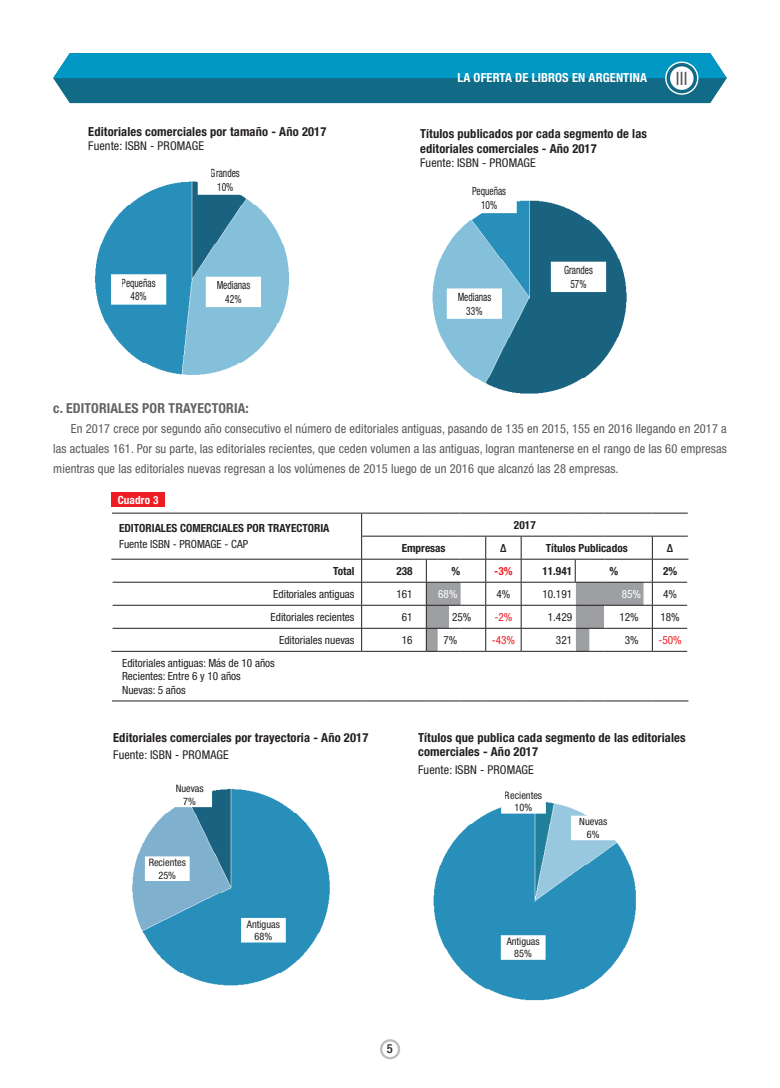
<style>
.page{position:relative;width:780px;height:1088px;background:#fff}
.page>*{position:absolute;margin:0;border:0;box-sizing:border-box;transform-origin:0 0}
.t1{font:condensed 18.38px "Helvetica Neue LT Std";color:#57585a}
.t2{font:700 condensed 13.75px "Helvetica Neue LT Std";letter-spacing:.01em;color:#636366}
.t3{font:condensed 12.5px/20px "Helvetica Neue LT Std";letter-spacing:.01em;color:#57585a;text-align:justify}
.t4{font:700 condensed 12.5px/14px "Helvetica Neue LT Std";letter-spacing:.01em;color:#231f20}
.t5{font:700 condensed 12.5px "Helvetica Neue LT Std";letter-spacing:.01em;color:#fff}
.t6{font:500 condensed 12.5px "Helvetica Neue LT Std";color:#231f20}
.t7{font:condensed 12.12px "Helvetica Neue LT Std";letter-spacing:.01em;color:#231f20}
.t8{font:condensed 11.38px/13.6px "Helvetica Neue LT Std";color:#231f20;text-align:center;scale:.83 1}
.t9{font:condensed 11.25px/13.5px "Helvetica Neue LT Std";color:#231f20}
.t10{font:700 condensed 11.25px "Helvetica Neue LT Std";color:#231f20}
.t11{font:condensed 11.25px "Helvetica Neue LT Std";color:#ee1d23}
.t12{font:700 condensed 11.25px "Helvetica Neue LT Std";letter-spacing:.01em;color:#fff}
.t13{font:condensed 11.25px "Helvetica Neue LT Std";color:#fff}
.t14{font:700 condensed 11.25px "Helvetica Neue LT Std";color:#ee1d23}
.t15{font:condensed 10.38px/12.4px "Helvetica Neue LT Std";color:#231f20;text-align:center}
</style>
<div class="page">
<svg style="left:380px;top:1039px;width:21px;height:21px"></svg>
<img style="left:95px;top:181px;width:194px;height:194px">
<svg style="left:196px;top:181px;width:58px;height:15px"></svg>
<svg style="left:204px;top:275px;width:58px;height:34px"></svg>
<svg style="left:109px;top:273px;width:59px;height:33px"></svg>
<img style="left:432px;top:200px;width:195px;height:194px">
<svg style="left:460px;top:200px;width:58px;height:15px"></svg>
<svg style="left:549px;top:260px;width:58px;height:33px"></svg>
<svg style="left:445px;top:287px;width:58px;height:33px"></svg>
<img style="left:132px;top:788px;width:198px;height:198px">
<svg style="left:144px;top:855px;width:47px;height:27px"></svg>
<svg style="left:166px;top:788px;width:47px;height:20px"></svg>
<svg style="left:240px;top:917px;width:47px;height:27px"></svg>
<img style="left:433px;top:802px;width:203px;height:199px">
<svg style="left:500px;top:802px;width:47px;height:13px"></svg>
<svg style="left:569px;top:814px;width:48px;height:27px"></svg>
<svg style="left:499px;top:934px;width:47px;height:27px"></svg>
<svg style="left:112px;top:514px;width:575px;height:187px"></svg>
<hr style="left:111px;top:559px;width:2px;height:23px;background:#fff">
<hr style="left:111px;top:582px;width:2px;height:23px;background:#fff">
<hr style="left:111px;top:605px;width:2px;height:23px;background:#fff">
<hr style="left:111px;top:628px;width:2px;height:23px;background:#fff">
<hr style="left:112px;top:513px;width:249px;height:1px;background:#231f20">
<hr style="left:111px;top:559px;width:250px;height:1px;background:#231f20">
<hr style="left:361px;top:513px;width:65px;height:1px;background:#231f20">
<svg style="left:426px;top:513px;width:59px;height:1px"></svg>
<hr style="left:485px;top:513px;width:36px;height:1px;background:#231f20">
<hr style="left:521px;top:513px;width:54px;height:1px;background:#231f20">
<svg style="left:575px;top:513px;width:29px;height:1px"></svg>
<hr style="left:604px;top:513px;width:40px;height:1px;background:#231f20">
<hr style="left:652px;top:513px;width:35px;height:1px;background:#231f20">
<hr style="left:361px;top:536px;width:65px;height:1px;background:#231f20">
<hr style="left:652px;top:536px;width:35px;height:1px;background:#231f20">
<hr style="left:361px;top:559px;width:65px;height:1px;background:#231f20">
<hr style="left:652px;top:559px;width:36px;height:1px;background:#231f20">
<hr style="left:113px;top:582px;width:248px;height:1px;background:#231f20">
<hr style="left:361px;top:582px;width:65px;height:1px;background:#231f20">
<hr style="left:652px;top:582px;width:35px;height:1px;background:#231f20">
<hr style="left:113px;top:605px;width:248px;height:1px;background:#231f20">
<hr style="left:361px;top:605px;width:65px;height:1px;background:#231f20">
<hr style="left:652px;top:605px;width:35px;height:1px;background:#231f20">
<hr style="left:113px;top:628px;width:248px;height:1px;background:#231f20">
<hr style="left:361px;top:628px;width:65px;height:1px;background:#231f20">
<hr style="left:652px;top:628px;width:35px;height:1px;background:#231f20">
<hr style="left:111px;top:651px;width:250px;height:1px;background:#231f20">
<hr style="left:361px;top:651px;width:65px;height:1px;background:#231f20">
<hr style="left:652px;top:651px;width:35px;height:1px;background:#231f20">
<svg style="left:361px;top:513px;width:1px;height:138px"></svg>
<svg style="left:426px;top:536px;width:227px;height:116px"></svg>
<hr style="left:112px;top:701px;width:249px;height:1px;background:#231f20">
<hr style="left:361px;top:701px;width:65px;height:1px;background:#231f20">
<svg style="left:426px;top:701px;width:59px;height:1px"></svg>
<hr style="left:485px;top:701px;width:36px;height:1px;background:#231f20">
<hr style="left:521px;top:701px;width:54px;height:1px;background:#231f20">
<svg style="left:575px;top:701px;width:29px;height:1px"></svg>
<hr style="left:604px;top:701px;width:40px;height:1px;background:#231f20">
<hr style="left:652px;top:701px;width:36px;height:1px;background:#231f20">
<svg style="left:53px;top:53px;width:673px;height:50px;background:#1385a8"></svg>
<div style="left:111px;top:493px;width:54px;height:14px;background:#ee1d23"></div>
<p class="t4" style="left:88px;top:125px;width:240px">Editoriales comerciales por tamaño - Año 2017</p>
<p class="t7" style="left:88px;top:139px;width:117px">Fuente: ISBN - PROMAGE</p>
<p class="t8" style="left:122px;top:276px;width:42px">Pequeñas<br>48%</p>
<p class="t8" style="left:211px;top:166px;width:36px">Grandes<br>10%</p>
<p class="t8" style="left:216px;top:278px;width:42px">Medianas<br>42%</p>
<p class="t5" style="left:457px;top:70px;width:191px">LA OFERTA DE LIBROS EN ARGENTINA</p>
<h1 class="t1" style="left:676px;top:68px;width:13px">III</h1>
<p class="t4" style="left:420px;top:127px;width:228px">Títulos publicados por cada segmento de las editoriales comerciales - Año 2017</p>
<p class="t7" style="left:420px;top:155px;width:117px">Fuente: ISBN - PROMAGE</p>
<p class="t8" style="left:472px;top:184px;width:42px">Pequeñas<br>10%</p>
<p class="t8" style="left:457px;top:290px;width:42px">Medianas<br>33%</p>
<p class="t8" style="left:564px;top:263px;width:36px">Grandes<br>57%</p>
<p class="t2" style="left:53px;top:399px;width:197px">c. EDITORIALES POR TRAYECTORIA:</p>
<p class="t3" style="left:53px;top:418px;width:675px;text-indent:18px">En 2017 crece por segundo año consecutivo el número de editoriales antiguas, pasando de 135 en 2015, 155 en 2016 llegando en 2017 a las actuales 161. Por su parte, las editoriales recientes, que ceden volumen a las antiguas, logran mantenerse en el rango de las 60 empresas mientras que las editoriales nuevas regresan a los volúmenes de 2015 luego de un 2016 que alcanzó las 28 empresas.</p>
<p class="t12" style="left:118px;top:493px;width:42px">Cuadro 3</p>
<p class="t10" style="left:119px;top:521px;width:212px">EDITORIALES COMERCIALES POR TRAYECTORIA</p>
<p class="t9" style="left:119px;top:537px;width:130px">Fuente ISBN - PROMAGE - CAP</p>
<p class="t10" style="left:514px;top:518px;width:23px">2017</p>
<p class="t10" style="left:401px;top:541px;width:45px">Empresas</p>
<p class="t10" style="left:500px;top:541px;width:8px">∆</p>
<p class="t10" style="left:545px;top:541px;width:83px">Títulos Publicados</p>
<p class="t10" style="left:666px;top:541px;width:8px">∆</p>
<p class="t10" style="left:333px;top:564px;width:23px">Total</p>
<p class="t10" style="left:396px;top:564px;width:18px">238</p>
<p class="t10" style="left:451px;top:564px;width:10px">%</p>
<p class="t14" style="left:494px;top:564px;width:20px">-3%</p>
<p class="t10" style="left:542px;top:564px;width:31px">11.941</p>
<p class="t10" style="left:609px;top:564px;width:10px">%</p>
<p class="t10" style="left:663px;top:564px;width:16px">2%</p>
<p class="t9" style="left:273px;top:587px;width:83px">Editoriales antiguas</p>
<p class="t9" style="left:396px;top:587px;width:18px">161</p>
<p class="t13" style="left:438px;top:587px;width:21px">68%</p>
<p class="t9" style="left:496px;top:587px;width:15px">4%</p>
<p class="t9" style="left:542px;top:587px;width:31px">10.191</p>
<p class="t13" style="left:621px;top:587px;width:21px">85%</p>
<p class="t9" style="left:663px;top:587px;width:15px">4%</p>
<p class="t9" style="left:270px;top:610px;width:85px">Editoriales recientes</p>
<p class="t9" style="left:402px;top:610px;width:12px">61</p>
<p class="t9" style="left:452px;top:610px;width:21px">25%</p>
<p class="t11" style="left:494px;top:610px;width:19px">-2%</p>
<p class="t9" style="left:548px;top:610px;width:26px">1.429</p>
<p class="t9" style="left:619px;top:610px;width:21px">12%</p>
<p class="t9" style="left:660px;top:610px;width:21px">18%</p>
<p class="t9" style="left:279px;top:633px;width:77px">Editoriales nuevas</p>
<p class="t9" style="left:402px;top:633px;width:12px">16</p>
<p class="t9" style="left:443px;top:633px;width:15px">7%</p>
<p class="t11" style="left:492px;top:633px;width:25px">-43%</p>
<p class="t9" style="left:556px;top:633px;width:18px">321</p>
<p class="t9" style="left:624px;top:633px;width:15px">3%</p>
<p class="t11" style="left:658px;top:633px;width:25px">-50%</p>
<p class="t9" style="left:122px;top:656px;width:154px">Editoriales antiguas: Más de 10 años<br>Recientes: Entre 6 y 10 años<br>Nuevas: 5 años</p>
<p class="t4" style="left:113px;top:730px;width:257px">Editoriales comerciales por trayectoria - Año 2017</p>
<p class="t7" style="left:113px;top:748px;width:117px">Fuente: ISBN - PROMAGE</p>
<p class="t15" style="left:176px;top:782px;width:30px">Nuevas<br>7%</p>
<p class="t15" style="left:149px;top:856px;width:39px">Recientes<br>25%</p>
<p class="t15" style="left:247px;top:918px;width:35px">Antiguas<br>68%</p>
<p class="t4" style="left:418px;top:730px;width:269px;line-height:14.6px">Títulos que publica cada segmento de las editoriales comerciales - Año 2017</p>
<p class="t7" style="left:418px;top:762px;width:117px">Fuente: ISBN - PROMAGE</p>
<p class="t15" style="left:505px;top:789px;width:39px">Recientes<br>10%</p>
<p class="t15" style="left:579px;top:815px;width:30px">Nuevas<br>6%</p>
<p class="t15" style="left:506px;top:935px;width:35px">Antiguas<br>85%</p>
<p class="t6" style="left:387px;top:1041px;width:7px">5</p>
</div>
